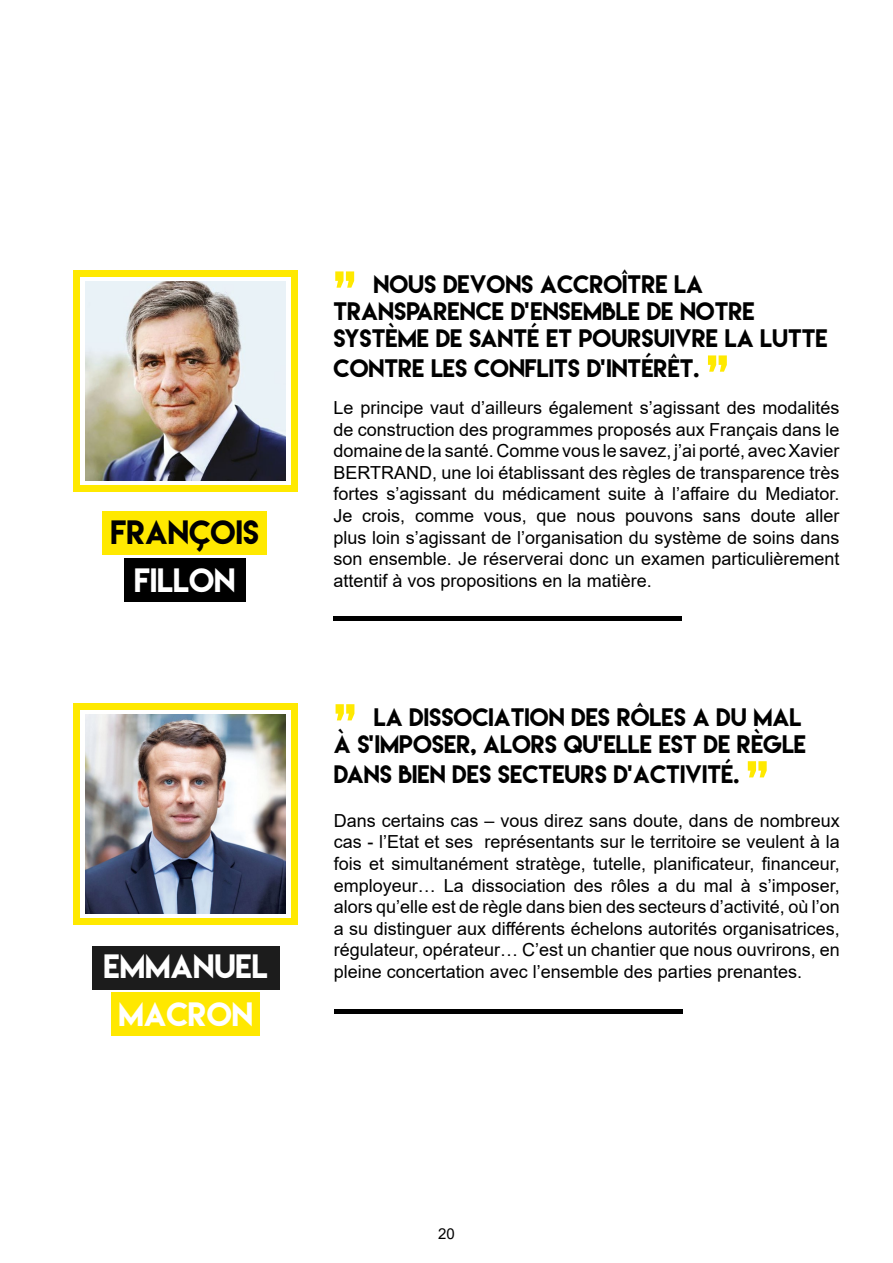
<style>
.page{position:relative;width:893px;height:1263px;background:#fff}
.page>*{position:absolute;margin:0;border:0;box-sizing:border-box;transform-origin:0 0}
.t1{font:60px "Lemon Milk";color:#ffe900}
.t2{font:30px "Lemon Milk";color:#fff}
.t3{font:30px "Lemon Milk";color:#000}
.t4{font:22.5px/27px "Lemon Milk";color:#000}
.t5{font:18px/21.6px "Arial";color:#000;text-align:justify}
.t6{font:15px "Arial";color:#000}
</style>
<div class="page">
<img style="left:85px;top:281px;width:200px;height:199px">
<div style="left:103px;top:512px;width:164px;height:43px;background:#ffe900"></div>
<hr style="left:333px;top:616px;width:349px;height:4px;background:#000">
<div style="left:73px;top:270px;width:225px;height:7px;background:#ffe900"></div>
<div style="left:73px;top:485px;width:225px;height:6px;background:#ffe900"></div>
<div style="left:73px;top:270px;width:6px;height:221px;background:#ffe900"></div>
<div style="left:291px;top:270px;width:7px;height:221px;background:#ffe900"></div>
<div style="left:124px;top:558px;width:122px;height:43px;background:#000"></div>
<img style="left:86px;top:714px;width:200px;height:199px">
<div style="left:334px;top:1009px;width:348px;height:5px;background:#000"></div>
<div style="left:73px;top:703px;width:225px;height:6px;background:#ffe900"></div>
<div style="left:73px;top:918px;width:225px;height:6px;background:#ffe900"></div>
<div style="left:292px;top:703px;width:6px;height:221px;background:#ffe900"></div>
<div style="left:73px;top:703px;width:7px;height:221px;background:#ffe900"></div>
<div style="left:92px;top:946px;width:188px;height:43px;background:#1c1c1c"></div>
<div style="left:111px;top:992px;width:148px;height:43px;background:#ffe800"></div>
<h2 class="t3" style="left:111px;top:511px;width:150px">FRANÇOIS</h2>
<h2 class="t2" style="left:134px;top:559px;width:103px">FILLON</h2>
<p class="t4" style="left:333px;top:270px;width:496px;text-indent:40px">NOUS DEVONS ACCROÎTRE LA<br>TRANSPARENCE D’ENSEMBLE DE NOTRE<br>SYSTÈME DE SANTÉ ET POURSUIVRE LA LUTTE</p>
<p class="t4" style="left:333px;top:354px;width:368px">CONTRE LES CONFLITS D’INTÉRÊT.</p>
<h1 class="t1" style="left:706px;top:338px;width:24px">"</h1>
<p class="t5" style="left:333px;top:397px;width:507px">Le principe vaut d’ailleurs également s’agissant des modalités de construction des programmes proposés aux Français dans le domaine de la santé. Comme vous le savez, j’ai porté, avec Xavier BERTRAND, une loi établissant des règles de transparence très fortes s’agissant du médicament suite à l’affaire du Mediator.<br>Je crois, comme vous, que nous pouvons sans doute aller plus loin s’agissant de l’organisation du système de soins dans son ensemble. Je réserverai donc un examen particulièrement attentif à vos propositions en la matière.</p>
<h1 class="t1" style="left:333px;top:254px;width:24px">"</h1>
<p class="t4" style="left:334px;top:703px;width:474px;text-align:right">LA DISSOCIATION DES RÔLES A DU MAL<br>À S’IMPOSER, ALORS QU’ELLE EST DE RÈGLE</p>
<p class="t4" style="left:334px;top:760px;width:407px">DANS BIEN DES SECTEURS D’ACTIVITÉ.</p>
<h1 class="t1" style="left:746px;top:743px;width:24px">"</h1>
<p class="t5" style="left:334px;top:809px;width:508px">Dans certains cas – vous direz sans doute, dans de nombreux cas - l’Etat et ses représentants sur le territoire se veulent à la fois et simultanément stratège, tutelle, planificateur, financeur, employeur… La dissociation des rôles a du mal à s’imposer, alors qu’elle est de règle dans bien des secteurs d’activité, où l’on a su distinguer aux différents échelons autorités organisatrices, régulateur, opérateur… C’est un chantier que nous ouvrirons, en</p>
<h1 class="t1" style="left:334px;top:686px;width:24px">"</h1>
<h2 class="t2" style="left:103px;top:946px;width:166px">EMMANUEL</h2>
<p class="t5" style="left:334px;top:961px;width:470px">pleine concertation avec l’ensemble des parties prenantes.</p>
<h2 class="t2" style="left:118px;top:994px;width:136px">MACRON</h2>
<p class="t6" style="left:438px;top:1223px;width:18px">20</p>
</div>
